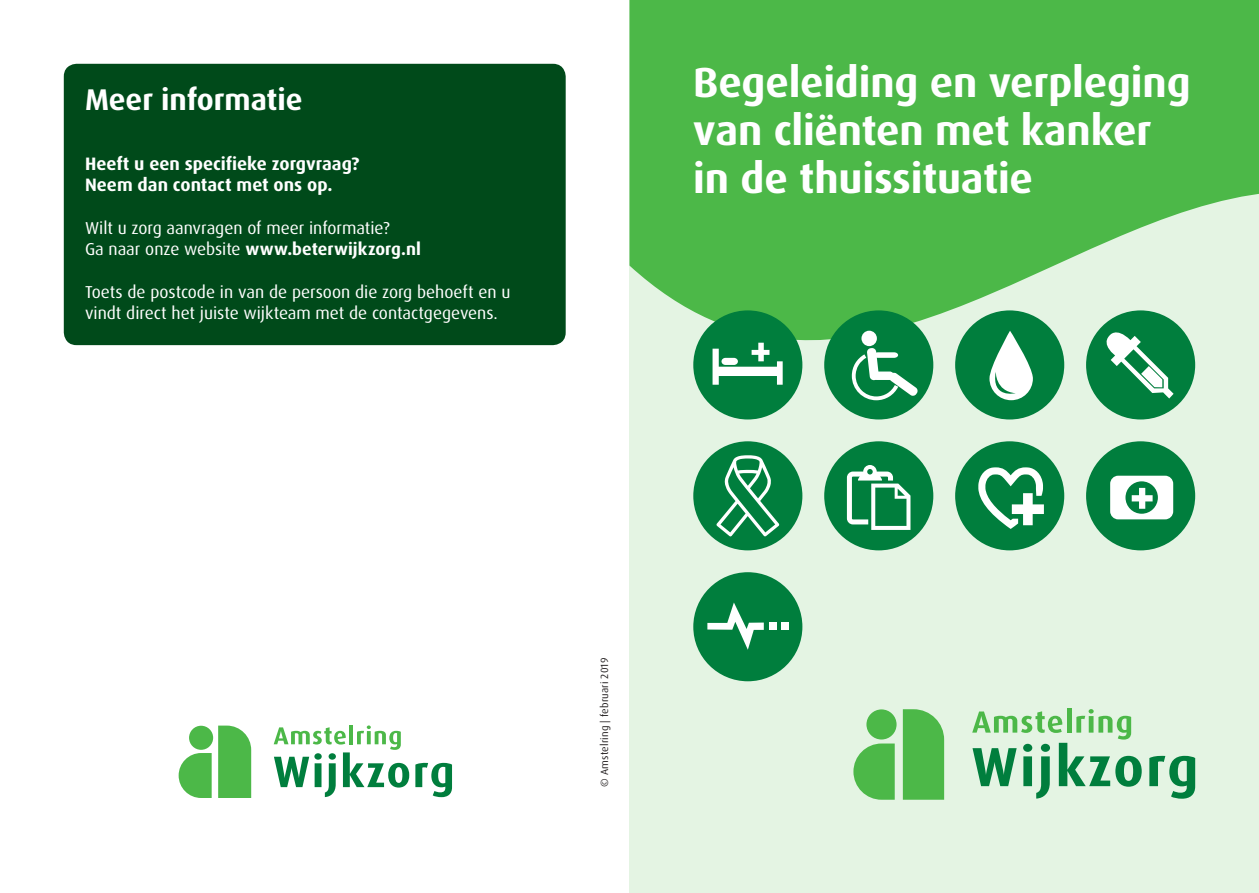
<style>
.page{position:relative;width:1259px;height:893px;background:#fff}
.page>*{position:absolute;margin:0;border:0;box-sizing:border-box;transform-origin:0 0}
.t1{font:700 42px/48px "Dax Pro";letter-spacing:-.005em;color:#fff}
.t2{font:700 30px "Dax Pro";color:#fff}
.t3{font:700 18px/21.3px "Dax Pro";color:#fff}
.t4{font:17.25px/21.3px "Dax Pro";color:#fff}
.t5{font:10.5px "Dax Pro";letter-spacing:.02em;color:#231f20}
.s1{font-weight:700}
</style>
<div class="page">
<div style="left:629px;top:0;width:630px;height:893px;background:#e4f4e3"></div>
<svg style="left:629px;top:0;width:630px;height:461px;fill:#4cb848"></svg>
<svg style="left:853px;top:709px;width:91px;height:91px"></svg>
<svg style="left:972px;top:709px;width:169px;height:90px"></svg>
<svg style="left:1149px;top:755px;width:46px;height:44px"></svg>
<svg style="left:179px;top:726px;width:72px;height:72px"></svg>
<svg style="left:274px;top:725px;width:135px;height:72px"></svg>
<svg style="left:415px;top:763px;width:37px;height:34px"></svg>
<div style="left:955px;top:441px;width:109px;height:109px;background:#007e3d;border-radius:50%"></div>
<svg style="left:978px;top:467px;width:66px;height:62px"></svg>
<div style="left:824px;top:441px;width:109px;height:109px;background:#007e3d;border-radius:50%"></div>
<svg style="left:847px;top:465px;width:63px;height:65px"></svg>
<div style="left:1086px;top:441px;width:109px;height:109px;background:#007e3d;border-radius:50%"></div>
<svg style="left:1110px;top:476px;width:63px;height:43px"></svg>
<div style="left:824px;top:310px;width:109px;height:109px;background:#007e3d;border-radius:50%"></div>
<div style="left:861px;top:331px;width:16px;height:15px;background:#fff;border-radius:50%"></div>
<svg style="left:852px;top:348px;width:66px;height:52px"></svg>
<div style="left:955px;top:310px;width:109px;height:109px;background:#007e3d;border-radius:50%"></div>
<svg style="left:989px;top:331px;width:44px;height:69px"></svg>
<div style="left:1086px;top:310px;width:109px;height:109px;background:#007e3d;border-radius:50%"></div>
<svg style="left:1100px;top:326px;width:73px;height:72px"></svg>
<div style="left:693px;top:572px;width:109px;height:109px;background:#007e3d;border-radius:50%"></div>
<svg style="left:707px;top:602px;width:57px;height:48px"></svg>
<div style="left:769px;top:622px;width:7px;height:8px;background:#fff"></div>
<div style="left:781px;top:622px;width:7px;height:8px;background:#fff"></div>
<div style="left:693px;top:310px;width:109px;height:109px;background:#007e3d;border-radius:50%"></div>
<svg style="left:712px;top:343px;width:70px;height:42px"></svg>
<div style="left:64px;top:64px;width:502px;height:281px;background:#004a1a;border-radius:13px"></div>
<div style="left:693px;top:441px;width:109px;height:109px;background:#007e3d;border-radius:50%"></div>
<svg style="left:716px;top:455px;width:63px;height:81px"></svg>
<h2 class="t2" style="left:85px;top:80px;width:219px">Meer informatie</h2>
<p class="t3" style="left:85px;top:153px;width:276px">Heeft u een specifieke zorgvraag?<br>Neem dan contact met ons op.</p>
<p class="t4" style="left:85px;top:217px;width:337px">Wilt u zorg aanvragen of meer informatie?<br>Ga naar onze website <span class="s1">www.beterwijkzorg.nl</span></p>
<p class="t4" style="left:85px;top:281px;width:427px">Toets de postcode in van de persoon die zorg behoeft en u vindt direct het juiste wijkteam met de contactgegevens.</p>
<h1 class="t1" style="left:693px;top:58px;width:499px">Begeleiding en verpleging van cliënten met kanker in de thuissituatie</h1>
<p class="t5" style="left:598px;top:787px;width:130px;rotate:-90deg">© Amstelring | februari 2019</p>
</div>
